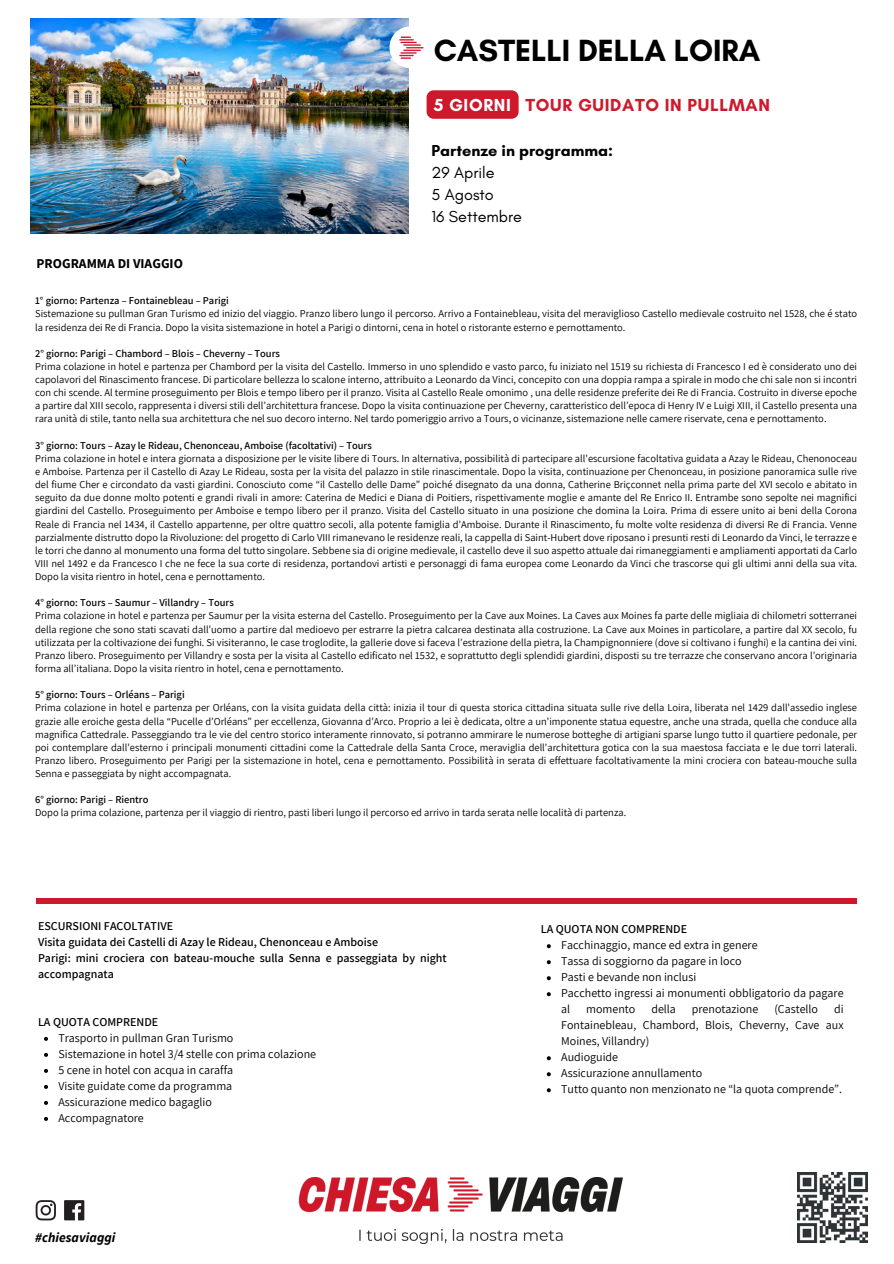
<style>
.page{position:relative;width:894px;height:1264px;background:#fff}
.page>*{position:absolute;margin:0;border:0;box-sizing:border-box;transform-origin:0 0}
.t1{font:700 31.2px "Glacial Indifference";color:#000}
.t2{font:700 17.7px "Glacial Indifference";letter-spacing:.035em;color:#ce192c}
.t3{font:700 17.7px "Glacial Indifference";letter-spacing:.035em;color:#fff}
.t4{font:700 16.2px/22.2px "Glacial Indifference";color:#000}
.t5{font:16.2px "Glacial Indifference";color:#000}
.t6{font:700 13.5px "Source Sans Pro";color:#000}
.t7{font:italic 700 13.5px "Source Sans Pro";letter-spacing:.005em;color:#000}
.t8{font:12px/16px "Assistant";color:#000}
.t9{font:600 12px/16px "Assistant";color:#000}
.t10{font:10.5px/13px "Assistant";color:#000;text-align:justify}
.t11{font:600 10.5px "Assistant";color:#000}
.s1{font-weight:400}
</style>
<div class="page">
<div style="left:36px;top:898px;width:820px;height:5px;background:#ce192c"></div>
<img style="left:31px;top:19px;width:378px;height:215px">
<div style="left:389px;top:26px;width:42px;height:42px;background:#fff;border-radius:50%"></div>
<img style="left:395px;top:36px;width:29px;height:27px">
<img style="left:298px;top:1177px;width:324px;height:65px">
<img style="left:797px;top:1172px;width:70px;height:70px">
<img style="left:35px;top:1200px;width:50px;height:21px">
<svg style="left:44px;top:1036px;width:4px;height:4px"></svg>
<svg style="left:44px;top:1052px;width:4px;height:4px"></svg>
<svg style="left:44px;top:1068px;width:4px;height:4px"></svg>
<svg style="left:44px;top:1084px;width:4px;height:4px"></svg>
<svg style="left:44px;top:1100px;width:4px;height:4px"></svg>
<svg style="left:44px;top:1117px;width:4px;height:3px"></svg>
<svg style="left:546px;top:944px;width:4px;height:4px"></svg>
<svg style="left:546px;top:960px;width:4px;height:4px"></svg>
<svg style="left:546px;top:976px;width:4px;height:4px"></svg>
<svg style="left:546px;top:992px;width:4px;height:4px"></svg>
<svg style="left:546px;top:1056px;width:4px;height:4px"></svg>
<svg style="left:546px;top:1072px;width:4px;height:4px"></svg>
<svg style="left:546px;top:1088px;width:4px;height:4px"></svg>
<svg style="left:426px;top:90px;width:92px;height:29px;background:#cf2133"></svg>
<p class="t1" style="left:433px;top:31px;width:328px">CASTELLI DELLA LOIRA</p>
<p class="t3" style="left:433px;top:94px;width:79px">5 GIORNI</p>
<p class="t2" style="left:525px;top:94px;width:246px">TOUR GUIDATO IN PULLMAN</p>
<p class="t6" style="left:36px;top:255px;width:148px">PROGRAMMA DI VIAGGIO</p>
<p class="t4" style="left:431px;top:139px;width:183px">Partenze in programma:<br><span class="s1">29 Aprile<br>5 Agosto</span></p>
<p class="t5" style="left:431px;top:207px;width:92px">16 Settembre</p>
<p class="t11" style="left:35px;top:293px;width:195px">1° giorno: Partenza – Fontainebleau – Parigi</p>
<p class="t10" style="left:35px;top:307px;width:823px">Sistemazione su pullman Gran Turismo ed inizio del viaggio. Pranzo libero lungo il percorso. Arrivo a Fontainebleau, visita del meraviglioso Castello medievale costruito nel 1528, che é stato la residenza dei Re di Francia. Dopo la visita sistemazione in hotel a Parigi o dintorni, cena in hotel o ristorante esterno e pernottamento.</p>
<h1 class="t11" style="left:35px;top:346px;width:246px">2° giorno: Parigi – Chambord – Blois – Cheverny – Tours</h1>
<h2 class="t10" style="left:35px;top:359px;width:823px">Prima colazione in hotel e partenza per Chambord per la visita del Castello. Immerso in uno splendido e vasto parco, fu iniziato nel 1519 su richiesta di Francesco I ed è considerato uno dei capolavori del Rinascimento francese. Di particolare bellezza lo scalone interno, attribuito a Leonardo da Vinci, concepito con una doppia rampa a spirale in modo che chi sale non si incontri con chi scende. Al termine proseguimento per Blois e tempo libero per il pranzo. Visita al Castello Reale omonimo , una delle residenze preferite dei Re di Francia. Costruito in diverse epoche a partire dal XIII secolo, rappresenta i diversi stili dell’architettura francese. Dopo la visita continuazione per Cheverny, caratteristico dell’epoca di Henry IV e Luigi XIII, il Castello presenta una rara unità di stile, tanto nella sua architettura che nel suo decoro interno. Nel tardo pomeriggio arrivo a Tours, o vicinanze, sistemazione nelle camere riservate, cena e pernottamento.</h2>
<h3 class="t11" style="left:35px;top:438px;width:338px">3° giorno: Tours – Azay le Rideau, Chenonceau, Amboise (facoltativi) – Tours</h3>
<p class="t10" style="left:35px;top:451px;width:823px">Prima colazione in hotel e intera giornata a disposizione per le visite libere di Tours. In alternativa, possibilità di partecipare all'escursione facoltativa guidata a Azay le Rideau, Chenonoceau e Amboise. Partenza per il Castello di Azay Le Rideau, sosta per la visita del palazzo in stile rinascimentale. Dopo la visita, continuazione per Chenonceau, in posizione panoramica sulle rive del fiume Cher e circondato da vasti giardini. Conosciuto come “il Castello delle Dame” poiché disegnato da una donna, Catherine Briçconnet nella prima parte del XVI secolo e abitato in seguito da due donne molto potenti e grandi rivali in amore: Caterina de Medici e Diana di Poitiers, rispettivamente moglie e amante del Re Enrico II. Entrambe sono sepolte nei magnifici giardini del Castello. Proseguimento per Amboise e tempo libero per il pranzo. Visita del Castello situato in una posizione che domina la Loira. Prima di essere unito ai beni della Corona Reale di Francia nel 1434, il Castello appartenne, per oltre quattro secoli, alla potente famiglia d’Amboise. Durante il Rinascimento, fu molte volte residenza di diversi Re di Francia. Venne parzialmente distrutto dopo la Rivoluzione: del progetto di Carlo VIII rimanevano le residenze reali, la cappella di Saint-Hubert dove riposano i presunti resti di Leonardo da Vinci, le terrazze e le torri che danno al monumento una forma del tutto singolare. Sebbene sia di origine medievale, il castello deve il suo aspetto attuale dai rimaneggiamenti e ampliamenti apportati da Carlo VIII nel 1492 e da Francesco I che ne fece la sua corte di residenza, portandovi artisti e personaggi di fama europea come Leonardo da Vinci che trascorse qui gli ultimi anni della sua vita.<br>Dopo la visita rientro in hotel, cena e pernottamento.</p>
<p class="t11" style="left:35px;top:595px;width:200px">4° giorno: Tours – Saumur – Villandry – Tours</p>
<p class="t10" style="left:35px;top:609px;width:823px">Prima colazione in hotel e partenza per Saumur per la visita esterna del Castello. Proseguimento per la Cave aux Moines. La Caves aux Moines fa parte delle migliaia di chilometri sotterranei della regione che sono stati scavati dall’uomo a partire dal medioevo per estrarre la pietra calcarea destinata alla costruzione. La Cave aux Moines in particolare, a partire dal XX secolo, fu utilizzata per la coltivazione dei funghi. Si visiteranno, le case troglodite, la gallerie dove si faceva l’estrazione della pietra, la Champignonniere (dove si coltivano i funghi) e la cantina dei vini.<br>Pranzo libero. Proseguimento per Villandry e sosta per la visita al Castello edificato nel 1532, e soprattutto degli splendidi giardini, disposti su tre terrazze che conservano ancora l’originaria forma all’italiana. Dopo la visita rientro in hotel, cena e pernottamento.</p>
<p class="t11" style="left:35px;top:687px;width:151px">5° giorno: Tours – Orléans – Parigi</p>
<p class="t10" style="left:35px;top:701px;width:823px">Prima colazione in hotel e partenza per Orléans, con la visita guidata della città: inizia il tour di questa storica cittadina situata sulle rive della Loira, liberata nel 1429 dall'assedio inglese grazie alle eroiche gesta della “Pucelle d’Orléans” per eccellenza, Giovanna d'Arco. Proprio a lei è dedicata, oltre a un'imponente statua equestre, anche una strada, quella che conduce alla magnifica Cattedrale. Passeggiando tra le vie del centro storico interamente rinnovato, si potranno ammirare le numerose botteghe di artigiani sparse lungo tutto il quartiere pedonale, per poi contemplare dall'esterno i principali monumenti cittadini come la Cattedrale della Santa Croce, meraviglia dell'architettura gotica con la sua maestosa facciata e le due torri laterali.<br>Pranzo libero. Proseguimento per Parigi per la sistemazione in hotel, cena e pernottamento. Possibilità in serata di effettuare facoltativamente la mini crociera con bateau-mouche sulla Senna e passeggiata by night accompagnata.</p>
<p class="t11" style="left:35px;top:792px;width:115px">6° giorno: Parigi – Rientro</p>
<p class="t10" style="left:35px;top:806px;width:592px">Dopo la prima colazione, partenza per il viaggio di rientro, pasti liberi lungo il percorso ed arrivo in tarda serata nelle località di partenza.</p>
<p class="t9" style="left:38px;top:917px;width:137px">ESCURSIONI FACOLTATIVE</p>
<p class="t9" style="left:38px;top:933px;width:341px">Visita guidata dei Castelli di Azay le Rideau, Chenonceau e Amboise</p>
<p class="t9" style="left:38px;top:949px;width:410px">Parigi: mini crociera con bateau-mouche sulla Senna e passeggiata by night accompagnata</p>
<p class="t9" style="left:38px;top:1013px;width:122px">LA QUOTA COMPRENDE</p>
<p class="t8" style="left:58px;top:1029px;width:176px">Trasporto in pullman Gran Turismo</p>
<p class="t8" style="left:58px;top:1045px;width:259px">Sistemazione in hotel 3/4 stelle con prima colazione</p>
<p class="t8" style="left:58px;top:1061px;width:176px">5 cene in hotel con acqua in caraffa</p>
<p class="t8" style="left:58px;top:1077px;width:175px">Visite guidate come da programma</p>
<p class="t8" style="left:58px;top:1093px;width:155px">Assicurazione medico bagaglio</p>
<p class="t8" style="left:58px;top:1109px;width:87px">Accompagnatore</p>
<p class="t7" style="left:35px;top:1228px;width:82px">#chiesaviaggi</p>
<h6 class="t9" style="left:540px;top:920px;width:148px">LA QUOTA NON COMPRENDE</h6>
<p class="t8" style="left:561px;top:936px;width:198px">Facchinaggio, mance ed extra in genere</p>
<p class="t8" style="left:561px;top:952px;width:182px">Tassa di soggiorno da pagare in loco</p>
<p class="t8" style="left:561px;top:968px;width:136px">Pasti e bevande non inclusi</p>
<p class="t8" style="left:561px;top:984px;width:284px">Pacchetto ingressi ai monumenti obbligatorio da pagare al</p>
<p class="t8" style="left:586px;top:1000px;width:51px">momento</p>
<p class="t8" style="left:651px;top:1000px;width:26px">della</p>
<p class="t8" style="left:691px;top:1000px;width:68px">prenotazione</p>
<p class="t8" style="left:774px;top:1000px;width:45px">(Castello</p>
<p class="t8" style="left:561px;top:1000px;width:284px;text-align:justify;text-indent:273px">di Fontainebleau, Chambord, Blois, Cheverny, Cave aux Moines, Villandry)</p>
<p class="t8" style="left:561px;top:1048px;width:58px">Audioguide</p>
<p class="t8" style="left:561px;top:1064px;width:142px">Assicurazione annullamento</p>
<h6 class="t8" style="left:561px;top:1080px;width:282px">Tutto quanto non menzionato ne “la quota comprende”.</h6>
</div>
